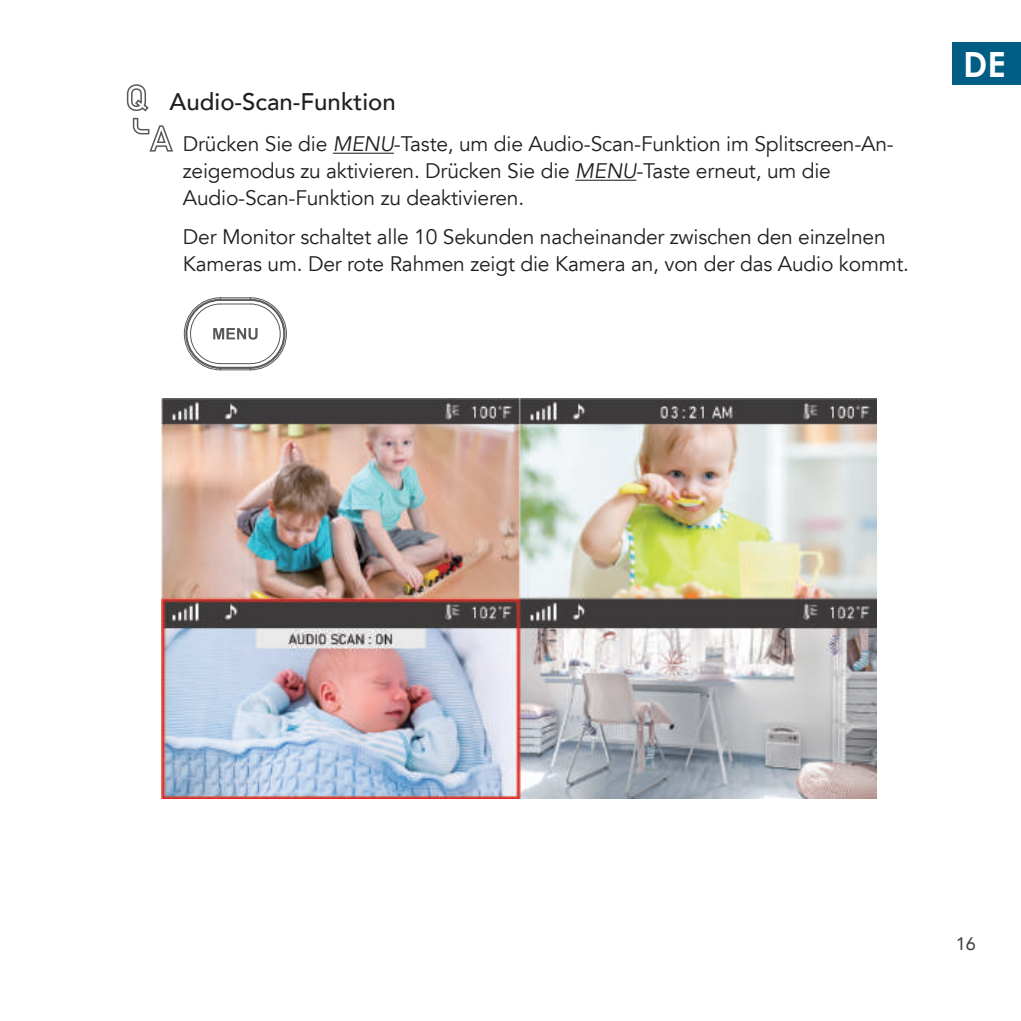
<style>
.page{position:relative;width:1021px;height:1021px;background:#fff}
.page>*{position:absolute;margin:0;border:0;box-sizing:border-box;transform-origin:0 0}
.t1{font:700 34.8px "Century Gothic";color:#fff}
.t2{font:500 24px "Avenir LT";color:#231f20}
.t3{font:21px/27px "Avenir LT";letter-spacing:-.01em;color:#231f20}
.t4{font:18px "Avenir LT";color:#3e3e3f}
.s1{font-style:italic}
</style>
<div class="page">
<div style="left:952px;top:43px;width:68px;height:42px;background:#005d83"></div>
<svg style="left:126px;top:84px;width:23px;height:28px"></svg>
<svg style="left:133px;top:118px;width:40px;height:34px"></svg>
<hr style="left:333px;top:153px;width:61px;height:1px;background:#231f20">
<hr style="left:575px;top:180px;width:61px;height:1px;background:#231f20">
<img style="left:162px;top:399px;width:714px;height:399px">
<svg style="left:184px;top:297px;width:103px;height:73px"></svg>
<p class="t2" style="left:170px;top:88px;width:227px">Audio-Scan-Funktion</p>
<p class="t3" style="left:183px;top:131px;width:712px">Drücken Sie die <span class="s1">MENU</span>-Taste, um die Audio-Scan-Funktion im Splitscreen-An&shy;zeigemodus zu aktivieren. Drücken Sie die <span class="s1">MENU</span>-Taste erneut, um die<br>Audio-Scan-Funktion zu deaktivieren.</p>
<p class="t3" style="left:183px;top:224px;width:727px">Der Monitor schaltet alle 10 Sekunden nacheinander zwischen den einzelnen<br>Kameras um. Der rote Rahmen zeigt die Kamera an, von der das Audio kommt.</p>
<h1 class="t1" style="left:963px;top:38px;width:44px">DE</h1>
<p class="t4" style="left:955px;top:933px;width:22px">16</p>
</div>
